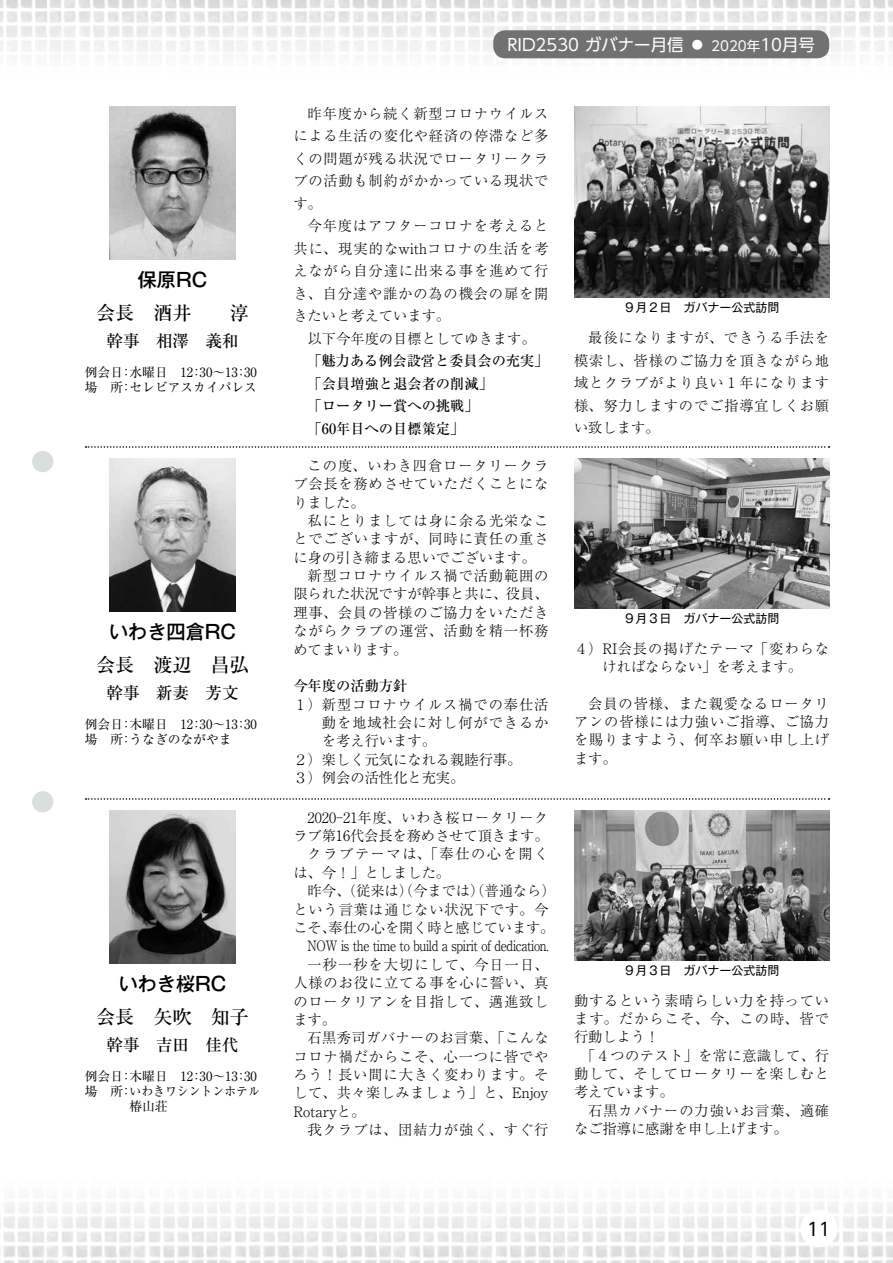
<style>
.page{position:relative;width:893px;height:1263px;background:#fff}
.page>*{position:absolute;margin:0;border:0;box-sizing:border-box;transform-origin:0 0}
.t1{font:500 19.2px "Ryumin Pr 5";color:#000}
.t2{font:500 19.2px "Gothic MB101 Pr 5";color:#000}
.t3{font:18px "UD Shin Go Pro";color:#000}
.t4{font:16.5px "UD Shin Go Pro";color:#fff}
.t5{font:500 16.5px "Ryumin Pr 5";color:#000}
.t6{font:300 14.25px/22.5px "Ryumin Pr 5";letter-spacing:.055em;color:#000;text-align:justify}
.t7{font:300 14.25px "Ryumin Pr 5";color:#000}
.t8{font:500 14.25px/22.5px "Ryumin Pr 5";color:#000}
.t9{font:300 14.25px "Ryumin Pr 5";letter-spacing:-.03em;color:#000;scale:.86 1}
.t10{font:300 14.25px "Ryumin Pr 5";letter-spacing:.03em;color:#000}
.t11{font:300 14.25px/18.3px "Ryumin Pr 5";letter-spacing:.01em;color:#000;text-align:center}
.t12{font:300 14.25px "Ryumin Pr 5";letter-spacing:.035em;color:#000}
.t13{font:300 14.25px "Ryumin Pr 5";letter-spacing:-.005em;color:#000}
.t14{font:300 14.25px "Ryumin Pr 5";letter-spacing:-.01em;color:#000}
.t15{font:300 14.25px "Ryumin Pr 5";letter-spacing:.075em;color:#000}
.t16{font:300 14.25px "Ryumin Pr 5";letter-spacing:.025em;color:#000}
.t17{font:300 14.25px "Ryumin Pr 5";letter-spacing:.11em;color:#000}
.t18{font:12.75px/15px "Ryumin Pr 5";color:#000}
.t19{font:12px "Gothic MB101 Pr 5";color:#000}
.s1{font-size:13.5px}
</style>
<div class="page">
<img style="left:0;top:0;width:893px;height:59px">
<img style="left:0;top:1202px;width:893px;height:61px">
<div style="left:800px;top:1210px;width:37px;height:37px;background:#fff;border-radius:50%"></div>
<div style="left:493px;top:30px;width:336px;height:28px;background:#727171;border-radius:12px"></div>
<img style="left:109px;top:106px;width:127px;height:153px">
<img style="left:109px;top:458px;width:127px;height:153px">
<img style="left:109px;top:810px;width:127px;height:153px">
<svg style="left:86px;top:446px;width:743px;height:2px"></svg>
<svg style="left:86px;top:798px;width:743px;height:2px"></svg>
<img style="left:574px;top:106px;width:255px;height:192px">
<img style="left:574px;top:458px;width:255px;height:150px">
<img style="left:574px;top:810px;width:255px;height:150px">
<div style="left:32px;top:451px;width:21px;height:21px;background:#dcdddd;border-radius:50%"></div>
<div style="left:32px;top:791px;width:21px;height:21px;background:#dcdddd;border-radius:50%"></div>
<h1 class="t2" style="left:138px;top:264px;width:71px">保原RC</h1>
<h1 class="t1" style="left:96px;top:298px;width:107px">会長 酒井　　</h1>
<h1 class="t1" style="left:230px;top:298px;width:21px">淳</h1>
<p class="t5" style="left:107px;top:328px;width:133px">幹事 相澤 義和</p>
<p class="t18" style="left:85px;top:364px;width:174px">例会日：水曜日　12：30〜13：30場　所：セレビアスカイパレス</p>
<h1 class="t2" style="left:109px;top:616px;width:128px">いわき四倉RC</h1>
<h1 class="t1" style="left:96px;top:650px;width:155px">会長 渡辺 昌弘</h1>
<p class="t5" style="left:107px;top:680px;width:133px">幹事 新妻 芳文</p>
<p class="t18" style="left:85px;top:716px;width:174px">例会日：木曜日　12：30〜13：30場　所：うなぎのながやま</p>
<h1 class="t2" style="left:119px;top:968px;width:109px">いわき桜RC</h1>
<h1 class="t1" style="left:96px;top:1002px;width:155px">会長 矢吹 知子</h1>
<p class="t5" style="left:107px;top:1032px;width:133px">幹事 吉田 佳代</p>
<p class="t18" style="left:85px;top:1068px;width:174px">例会日：木曜日　12：30〜13：30</p>
<p class="t18" style="left:85px;top:1083px;width:177px">場　所：いわきワシントンホテル</p>
<p class="t18" style="left:129px;top:1098px;width:40px">椿山荘</p>
<p class="t4" style="left:507px;top:31px;width:309px">RID2530 ガバナー月信 ◦ <span class="s1">2020年</span>10月号</p>
<p class="t6" style="left:293px;top:101px;width:257px;text-indent:14px">昨年度から続く新型コロナウイルスによる生活の変化や経済の停滞など多くの問題が残る状況でロータリークラブの活動も制約がかかっている現状です。</p>
<p class="t6" style="left:293px;top:214px;width:257px;text-indent:14px">今年度はアフターコロナを考えると共に、現実的なwithコロナの生活を考えながら自分達に出来る事を進めて行き、自分達や誰かの為の機会の扉を開きたいと考えています。</p>
<p class="t7" style="left:308px;top:327px;width:229px">以下今年度の目標としてゆきます。</p>
<p class="t8" style="left:308px;top:349px;width:242px">「魅力ある例会設営と委員会の充実」「会員増強と退会者の削減」<br>「ロータリー賞への挑戦」<br>「60年目への目標策定」</p>
<p class="t6" style="left:293px;top:455px;width:257px;line-height:18.3px;text-indent:14px">この度、いわき四倉ロータリークラブ会長を務めさせていただくことになりました。</p>
<p class="t6" style="left:308px;top:508px;width:242px">私にとりましては身に余る光栄なこ</p>
<p class="t6" style="left:293px;top:527px;width:257px">とでございますが、同時に責任の重さ</p>
<p class="t7" style="left:293px;top:546px;width:244px">に身の引き締まる思いでございます。</p>
<p class="t6" style="left:308px;top:563px;width:242px">新型コロナウイルス禍で活動範囲の</p>
<p class="t7" style="left:293px;top:583px;width:257px">限られた状況ですが幹事と共に、役員、</p>
<p class="t6" style="left:293px;top:600px;width:257px">理事、会員の皆様のご協力をいただき</p>
<p class="t6" style="left:293px;top:618px;width:257px">ながらクラブの運営、活動を精一杯務</p>
<p class="t7" style="left:293px;top:638px;width:115px">めてまいります。</p>
<p class="t8" style="left:293px;top:674px;width:115px">今年度の活動方針</p>
<p class="t6" style="left:293px;top:692px;width:257px">１）新型コロナウイルス禍での奉仕活</p>
<p class="t6" style="left:322px;top:710px;width:228px">動を地域社会に対し何ができるか</p>
<p class="t7" style="left:322px;top:730px;width:115px">を考え行います。</p>
<p class="t7" style="left:293px;top:748px;width:229px">２）楽しく元気になれる親睦行事。</p>
<p class="t7" style="left:293px;top:767px;width:172px">３）例会の活性化と充実。</p>
<p class="t12" style="left:308px;top:806px;width:242px">2020-21年度、いわき桜ロータリーク</p>
<p class="t13" style="left:293px;top:824px;width:257px">ラブ第16代会長を務めさせて頂きます。</p>
<p class="t17" style="left:308px;top:843px;width:242px">クラブテーマは、「奉仕の心を開く</p>
<p class="t6" style="left:293px;top:860px;width:158px">は、今！」としました。</p>
<p class="t7" style="left:308px;top:880px;width:249px">昨今、（従来は）（今までは）（普通なら）</p>
<p class="t6" style="left:293px;top:897px;width:257px">という言葉は通じない状況下です。今</p>
<p class="t14" style="left:293px;top:916px;width:263px">こそ、奉仕の心を開く時と感じています。</p>
<p class="t9" style="left:308px;top:935px;width:282px">NOW is the time to build a spirit of dedication.</p>
<p class="t6" style="left:308px;top:952px;width:242px">一秒一秒を大切にして、今日一日、</p>
<p class="t6" style="left:293px;top:970px;width:257px">人様のお役に立てる事を心に誓い、真</p>
<p class="t6" style="left:293px;top:989px;width:257px">のロータリアンを目指して、邁進致し</p>
<p class="t6" style="left:293px;top:1007px;width:44px">ます。</p>
<p class="t10" style="left:308px;top:1027px;width:242px">石黒秀司ガバナーのお言葉、「こんな</p>
<p class="t6" style="left:293px;top:1044px;width:257px">コロナ禍だからこそ、心一つに皆でや</p>
<p class="t6" style="left:293px;top:1062px;width:257px">ろう！長い間に大きく変わります。そ</p>
<p class="t10" style="left:293px;top:1082px;width:257px">して、共々楽しみましょう」と、Enjoy</p>
<p class="t7" style="left:293px;top:1100px;width:74px">Rotaryと。</p>
<p class="t6" style="left:308px;top:1117px;width:242px">我クラブは、団結力が強く、すぐ行</p>
<p class="t19" style="left:624px;top:298px;width:157px">９月２日　ガバナー公式訪問</p>
<p class="t6" style="left:574px;top:325px;width:257px;text-indent:14px">最後になりますが、できうる手法を模索し、皆様のご協力を頂きながら地域とクラブがより良い１年になります様、努力しますのでご指導宜しくお願い致します。</p>
<p class="t19" style="left:624px;top:608px;width:157px">９月３日　ガバナー公式訪問</p>
<p class="t11" style="left:574px;top:638px;width:257px">４）RI会長の掲げたテーマ「変わらなければならない」を考えます。</p>
<p class="t6" style="left:574px;top:693px;width:257px;line-height:18.3px;text-indent:14px">会員の皆様、また親愛なるロータリアンの皆様には力強いご指導、ご協力を賜りますよう、何卒お願い申し上げます。</p>
<p class="t19" style="left:624px;top:960px;width:157px">９月３日　ガバナー公式訪問</p>
<p class="t6" style="left:574px;top:988px;width:257px">動するという素晴らしい力を持ってい</p>
<p class="t15" style="left:574px;top:1007px;width:257px">ます。だからこそ、今、この時、皆で</p>
<p class="t6" style="left:574px;top:1024px;width:87px">行動しよう！</p>
<p class="t16" style="left:581px;top:1044px;width:250px">「４つのテスト」を常に意識して、行</p>
<p class="t6" style="left:574px;top:1061px;width:257px">動して、そしてロータリーを楽しむと</p>
<p class="t6" style="left:574px;top:1080px;width:101px">考えています。</p>
<p class="t6" style="left:588px;top:1098px;width:242px">石黒カバナーの力強いお言葉、適確</p>
<p class="t7" style="left:574px;top:1117px;width:215px">なご指導に感謝を申し上げます。</p>
<p class="t3" style="left:807px;top:1214px;width:25px">11</p>
</div>
